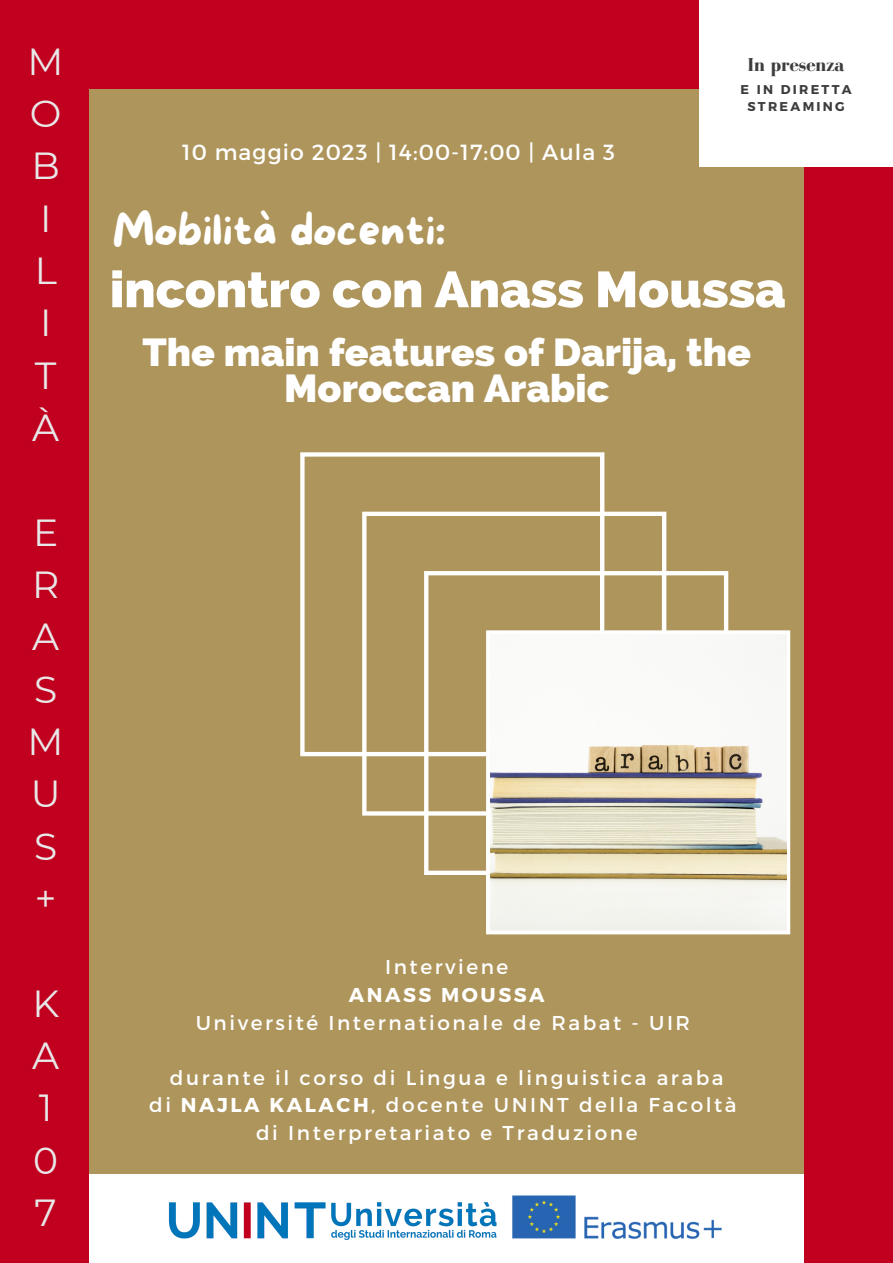
<style>
.page{position:relative;width:893px;height:1263px;background:#c1001f}
.page>*{position:absolute;margin:0;border:0;box-sizing:border-box;transform-origin:0 0}
.t1{font:800 50.47px "Raleway";color:#fff}
.t2{font:43.8px "More Sugar";color:#fff}
.t3{font:800 39.15px/35.5px "Raleway";color:#fff;text-align:center}
.t4{font:37.65px/52.3px "Montserrat";color:#e8e8e8}
.t5{font:21.9px "Montserrat";letter-spacing:.05em;color:#fff}
.t6{font:20.02px "Montserrat";letter-spacing:.125em;color:#fff}
.t7{font:700 20.02px "Montserrat";letter-spacing:.125em;color:#fff}
.t8{font:700 19.2px "Bodoni FLF";color:#3d3d3d}
.t9{font:700 12.75px "Montserrat";letter-spacing:.18em;color:#3d3d3d}
.s1{font-weight:700}
</style>
<div class="page">
<div style="left:89px;top:89px;width:715px;height:1085px;background:#ae955c"></div>
<svg style="left:300px;top:452px;width:490px;height:482px"></svg>
<img style="left:490px;top:634px;width:296px;height:296px">
<div style="left:698px;top:0;width:195px;height:167px;background:#fff"></div>
<div style="left:89px;top:1174px;width:715px;height:89px;background:#fff"></div>
<img style="left:512px;top:1195px;width:210px;height:44px">
<img style="left:168px;top:1202px;width:329px;height:38px">
<p class="t4" style="left:28px;top:35px;width:37px">M<br>O<br>B<br>I<br>L<br>I<br>T<br>À</p>
<p class="t4" style="left:28px;top:506px;width:37px">E<br>R<br>A<br>S<br>M<br>U<br>S +</p>
<p class="t4" style="left:32px;top:977px;width:29px">K<br>A<br>1<br>0<br>7</p>
<p class="t5" style="left:182px;top:138px;width:434px">10 maggio 2023 | 14:00-17:00 | Aula 3</p>
<p class="t8" style="left:747px;top:54px;width:99px">In presenza</p>
<p class="t9" style="left:740px;top:81px;width:113px">E IN DIRETTA</p>
<p class="t9" style="left:747px;top:98px;width:99px">STREAMING</p>
<p class="t2" style="left:112px;top:207px;width:335px">Mobilità docenti:</p>
<p class="t1" style="left:110px;top:260px;width:677px">incontro con Anass Moussa</p>
<p class="t3" style="left:142px;top:335px;width:610px">The main features of Darija, the<br>Moroccan Arabic</p>
<p class="t6" style="left:385px;top:954px;width:125px">Interviene</p>
<p class="t7" style="left:349px;top:982px;width:197px">ANASS MOUSSA</p>
<p class="t6" style="left:196px;top:1009px;width:496px">Université Internationale de Rabat - UIR</p>
<p class="t6" style="left:170px;top:1064px;width:555px">durante il corso di Lingua e linguistica araba</p>
<p class="t6" style="left:149px;top:1092px;width:589px">di <span class="s1">NAJLA KALACH</span>, docente UNINT della Facoltà</p>
<p class="t6" style="left:256px;top:1120px;width:383px">di Interpretariato e Traduzione</p>
</div>
